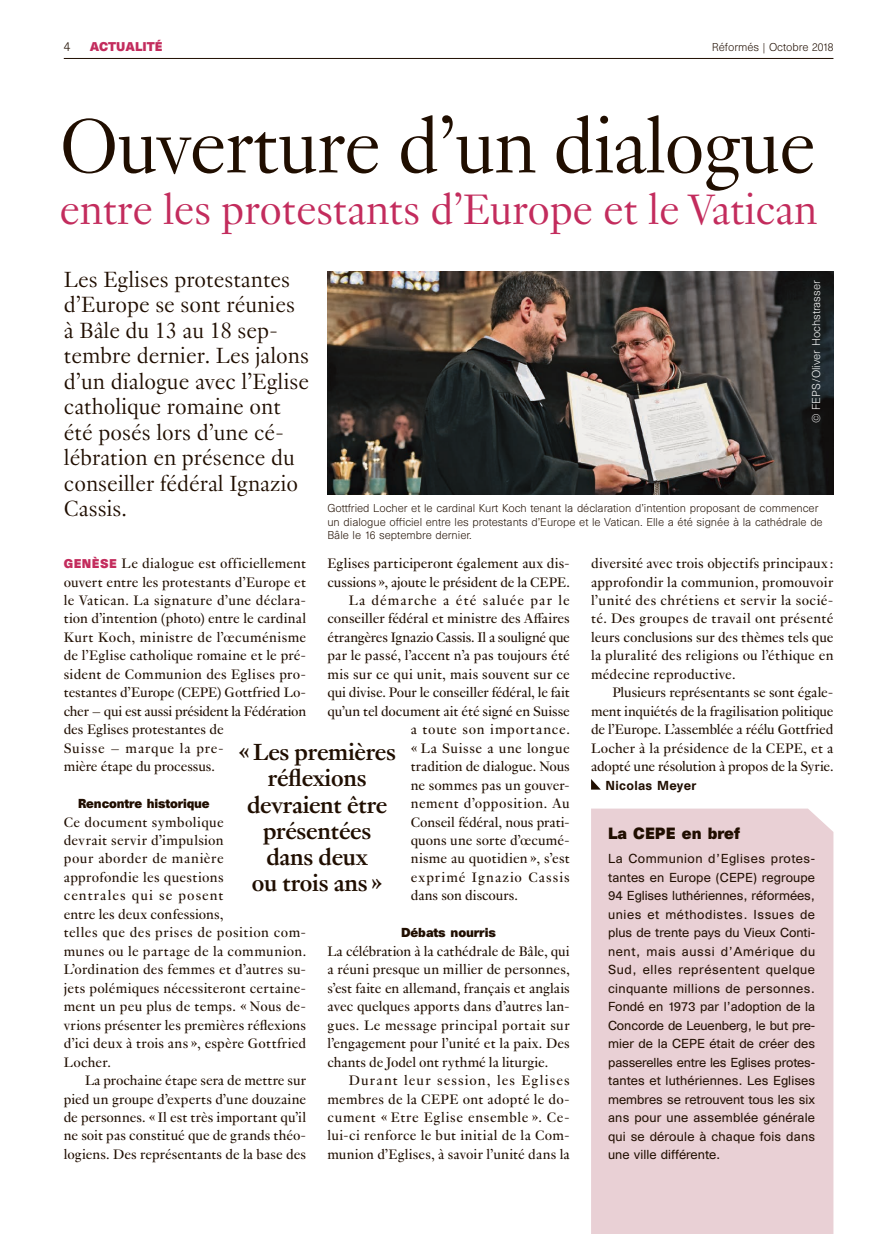
<style>
.page{position:relative;width:893px;height:1234px;background:#fff}
.page>*{position:absolute;margin:0;border:0;box-sizing:border-box;transform-origin:0 0}
.t1{font:300 84px "Genath";letter-spacing:-.02em;color:#200e00}
.t2{font:300 46.5px "Genath";letter-spacing:-.01em;color:#c32c5d}
.t3{font:700 25.5px/26.2px "Genath";letter-spacing:-.01em;color:#200e00;text-align:center}
.t4{font:300 24px/25.5px "Genath";color:#200e00}
.t5{font:15px/18.5px "Genath";letter-spacing:.01em;color:#200e00;text-align:justify}
.t6{font:15px "Genath";letter-spacing:-.01em;color:#200e00}
.t7{font:15px "Genath";letter-spacing:-.015em;color:#200e00}
.t8{font:15px "Genath";letter-spacing:.065em;color:#200e00}
.t9{font:15px "Genath";letter-spacing:.035em;color:#200e00}
.t10{font:15px "Genath";letter-spacing:.05em;color:#200e00}
.t11{font:15px "Genath";letter-spacing:.07em;color:#200e00}
.t12{font:15px "Genath";letter-spacing:.04em;color:#200e00}
.t13{font:700 15px "Unica SB";color:#200e00}
.t14{font:12px/18.5px "Unica SB";letter-spacing:.01em;color:#200e00;text-align:justify}
.t15{font:700 12px "Unica SB";letter-spacing:-.01em;color:#200e00}
.t16{font:500 12px "Unica SB";letter-spacing:.025em;color:#200e00}
.t17{font:300 12px "Unica SB";color:#200e00}
.t18{font:700 11.7px "Unica SB";color:#c32c5d}
.t19{font:300 10.5px/13.5px "Unica SB";color:#200e00}
.t20{font:300 10.5px "Unica SB";color:#fff}
.s1{font-family:"Unica SB";font-weight:700;font-size:11.7px;color:#c32c5d}
</style>
<div class="page">
<svg style="left:591px;top:779px;width:9px;height:10px"></svg>
<img style="left:327px;top:271px;width:506px;height:223px">
<div style="left:591px;top:808px;width:242px;height:425px;background:#e9d0d5"></div>
<hr style="left:64px;top:58px;width:769px;height:1px;background:#200e00">
<p class="t17" style="left:64px;top:39px;width:8px">4</p>
<p class="t18" style="left:90px;top:39px;width:74px">ACTUALITÉ</p>
<p class="t19" style="left:712px;top:41px;width:123px">Réformés | Octobre 2018</p>
<h1 class="t1" style="left:59px;top:87px;width:758px">Ouverture d’un dialogue</h1>
<h2 class="t2" style="left:59px;top:176px;width:760px">entre les protestants d’Europe et le Vatican</h2>
<h3 class="t4" style="left:64px;top:264px;width:247px">Les Eglises protestantes d’Europe se sont réunies à Bâle du 13 au 18 sep&shy;tembre dernier. Les jalons d’un dialogue avec l’Eglise catholique romaine ont été posés lors d’une cé&shy;lébration en présence du conseiller fédéral Ignazio<br>Cassis.</h3>
<p class="t20" style="left:810px;top:423px;width:144px;rotate:-90deg">© FEPS/Oliver Hochstrasser</p>
<p class="t19" style="left:327px;top:501px;width:497px">Gottfried Locher et le cardinal Kurt Koch tenant la déclaration d’intention proposant de commencer un dialogue officiel entre les protestants d’Europe et le Vatican. Elle a été signée à la cathédrale de<br>Bâle le 16 septembre dernier.</p>
<p class="t5" style="left:64px;top:553px;width:244px;text-align:left"><span class="s1">GENÈSE</span> Le dialogue est officiellement ouvert entre les protestants d’Europe et le Vatican. La signature d’une déclara&shy;tion d’intention (photo) entre le cardinal Kurt Koch, ministre de l’œcuménisme de l’Eglise catholique romaine et le pré&shy;sident de Communion des Eglises pro&shy;testantes d’Europe (CEPE) Gottfried Lo&shy;cher – qui est aussi président la Fédération des Eglises protestantes de<br>Suisse – marque la pre-<br>mière étape du processus.</p>
<p class="t15" style="left:78px;top:796px;width:133px">Rencontre historique</p>
<p class="t5" style="left:64px;top:811px;width:244px;text-align:left">Ce document symbolique<br>devrait servir d’impulsion<br>pour aborder de manière<br>approfondie les questions<br>centrales qui se posent<br>entre les deux confessions,<br>telles que des prises de position com&shy;munes ou le partage de la communion.<br>L’ordination des femmes et d’autres su&shy;jets polémiques nécessiteront certaine&shy;ment un peu plus de temps. « Nous de&shy;vrions présenter les premières réflexions d’ici deux à trois ans », espère Gottfried<br>Locher.</p>
<p class="t5" style="left:64px;top:1069px;width:244px;text-indent:21px">La prochaine étape sera de mettre sur pied un groupe d’experts d’une douzaine de personnes. « Il est très important qu’il ne soit pas constitué que de grands théo&shy;logiens. Des représentants de la base des</p>
<p class="t5" style="left:327px;top:553px;width:244px">Eglises participeront également aux dis-</p>
<p class="t6" style="left:327px;top:571px;width:244px">cussions », ajoute le président de la CEPE.</p>
<p class="t8" style="left:349px;top:589px;width:223px">La démarche a été saluée par le</p>
<p class="t5" style="left:327px;top:608px;width:244px">conseiller fédéral et ministre des Affaires</p>
<p class="t7" style="left:327px;top:626px;width:244px">étrangères Ignazio Cassis. Il a souligné que</p>
<p class="t5" style="left:327px;top:645px;width:244px">par le passé, l’accent n’a pas toujours été</p>
<p class="t5" style="left:327px;top:663px;width:244px">mis sur ce qui unit, mais souvent sur ce</p>
<p class="t6" style="left:327px;top:682px;width:244px">qui divise. Pour le conseiller fédéral, le fait</p>
<p class="t6" style="left:327px;top:700px;width:244px">qu’un tel document ait été signé en Suisse</p>
<p class="t10" style="left:411px;top:718px;width:161px">a toute son importance.</p>
<p class="t12" style="left:411px;top:737px;width:161px">« La Suisse a une longue</p>
<p class="t5" style="left:411px;top:756px;width:161px">tradition de dialogue. Nous</p>
<p class="t5" style="left:411px;top:774px;width:161px">ne sommes pas un gouver-</p>
<p class="t9" style="left:411px;top:792px;width:161px">nement d’opposition. Au</p>
<p class="t5" style="left:411px;top:811px;width:161px">Conseil fédéral, nous prati-</p>
<p class="t5" style="left:411px;top:829px;width:161px">quons une sorte d’œcumé-</p>
<p class="t5" style="left:411px;top:848px;width:161px">nisme au quotidien », s’est</p>
<p class="t11" style="left:411px;top:866px;width:161px">exprimé Ignazio Cassis</p>
<p class="t5" style="left:411px;top:885px;width:109px">dans son discours.</p>
<p class="t15" style="left:401px;top:925px;width:96px">Débats nourris</p>
<p class="t5" style="left:327px;top:940px;width:244px">La célébration à la cathédrale de Bâle, qui a réuni presque un millier de personnes, s’est faite en allemand, français et anglais avec quelques apports dans d’autres lan&shy;gues. Le message principal portait sur l’engagement pour l’unité et la paix. Des chants de Jodel ont rythmé la liturgie.</p>
<p class="t5" style="left:327px;top:1069px;width:244px;text-indent:21px">Durant leur session, les Eglises membres de la CEPE ont adopté le do&shy;cument « Etre Eglise ensemble ». Ce&shy;lui-ci renforce le but initial de la Com&shy;munion d’Eglises, à savoir l’unité dans la</p>
<h3 class="t3" style="left:238px;top:736px;width:159px">« Les premières réflexions devraient être présentées dans deux<br>ou trois ans »</h3>
<p class="t5" style="left:591px;top:553px;width:244px">diversité avec trois objectifs principaux : approfondir la communion, promouvoir l’unité des chrétiens et servir la socié&shy;té. Des groupes de travail ont présenté leurs conclusions sur des thèmes tels que la pluralité des religions ou l’éthique en médecine reproductive.</p>
<p class="t5" style="left:591px;top:682px;width:244px;text-indent:21px">Plusieurs représentants se sont égale&shy;ment inquiétés de la fragilisation politique de l’Europe. L’assemblée a réélu Gottfried Locher à la présidence de la CEPE, et a adopté une résolution à propos de la Syrie.</p>
<p class="t16" style="left:606px;top:777px;width:92px">Nicolas Meyer</p>
<p class="t13" style="left:608px;top:823px;width:133px">La CEPE en bref</p>
<p class="t14" style="left:608px;top:850px;width:209px">La Communion d’Eglises protes&shy;tantes en Europe (CEPE) regroupe 94 Eglises luthériennes, réformées, unies et méthodistes. Issues de plus de trente pays du Vieux Conti&shy;nent, mais aussi d’Amérique du Sud, elles représentent quelque cinquante millions de personnes.<br>Fondé en 1973 par l’adoption de la Concorde de Leuenberg, le but pre&shy;mier de la CEPE était de créer des passerelles entre les Eglises protes&shy;tantes et luthériennes. Les Eglises membres se retrouvent tous les six ans pour une assemblée générale qui se déroule à chaque fois dans une ville différente.</p>
</div>
